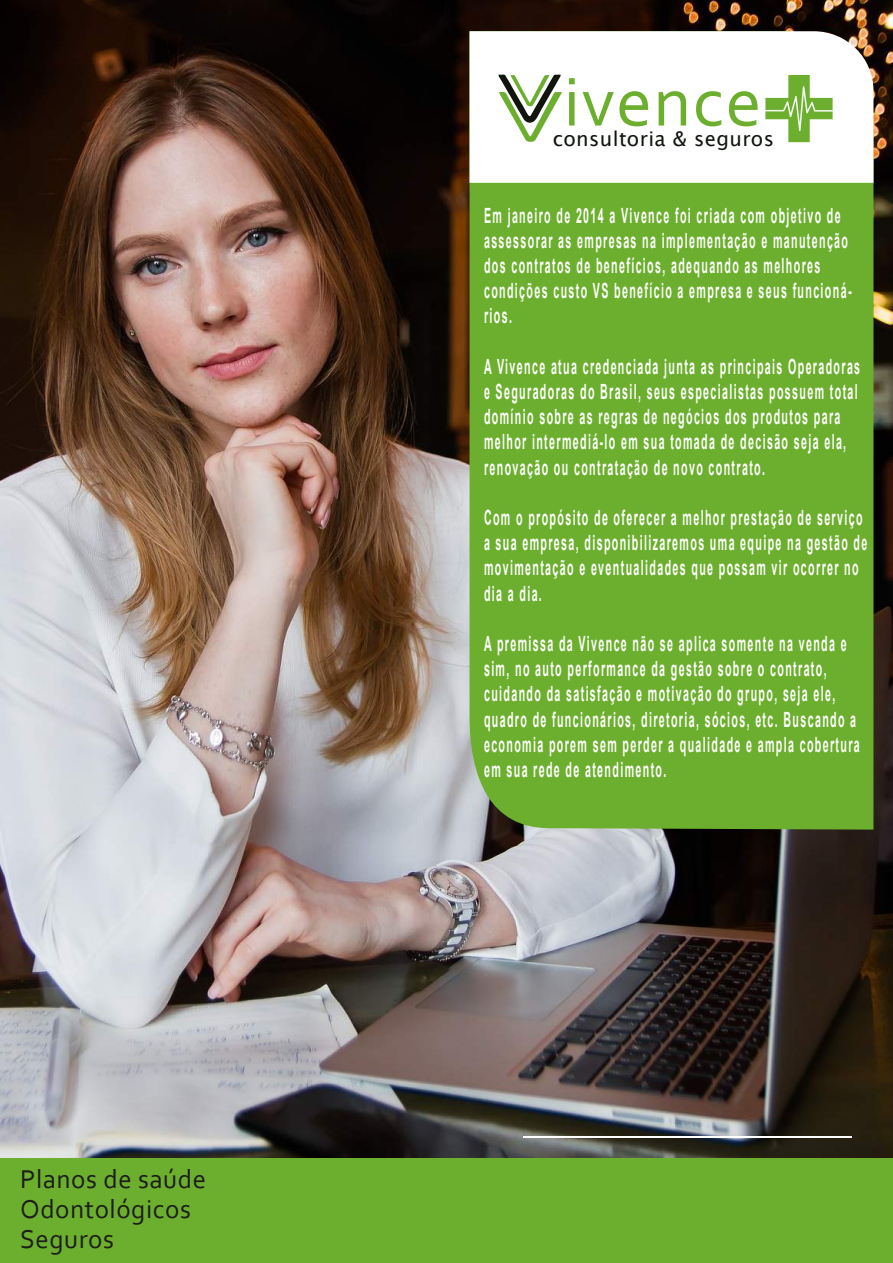
<style>
.page{position:relative;width:893px;height:1263px;background:#fff}
.page>*{position:absolute;margin:0;border:0;box-sizing:border-box;transform-origin:0 0}
.t1{font:72.15px "Corbel";letter-spacing:.02em;color:#6caf2e}
.t2{font:27px/30px "Corbel";letter-spacing:.02em;color:#1d1d1b}
.t3{font:700 21px/25.2px "Arial";letter-spacing:.125em;color:#fcfcfa;scale:.51 1}
.t4{font:20.25px "Lucida Grande";letter-spacing:.02em;color:#10150e}
</style>
<div class="page">
<img style="left:0;top:0;width:893px;height:1158px">
<div style="left:0;top:1158px;width:893px;height:105px;background:#6caf2e"></div>
<div style="left:469px;top:31px;width:404px;height:799px;background:#6caf2e"></div>
<svg style="left:470px;top:31px;width:403px;height:152px"></svg>
<svg style="left:765px;top:75px;width:67px;height:67px"></svg>
<svg style="left:498px;top:74px;width:64px;height:68px"></svg>
<hr style="left:524px;top:1136px;width:328px;height:2px;background:#fff">
<p class="t2" style="left:20px;top:1163px;width:187px">Planos de saúde<br>Odontológicos<br>Seguros</p>
<h1 class="t1" style="left:563px;top:57px;width:200px">ivence</h1>
<p class="t4" style="left:553px;top:127px;width:223px">consultoria &amp; seguros</p>
<p class="t3" style="left:484px;top:203px;width:722px">Em janeiro de 2014 a Vivence foi criada com objetivo de assessorar as empresas na implementação e manutenção dos contratos de benefícios, adequando as melhores condições custo VS benefício a empresa e seus funcioná&shy;rios.</p>
<p class="t3" style="left:484px;top:354px;width:739px">A Vivence atua credenciada junta as principais Operadoras e Seguradoras do Brasil, seus especialistas possuem total domínio sobre as regras de negócios dos produtos para melhor intermediá-lo em sua tomada de decisão seja ela, renovação ou contratação de novo contrato.</p>
<p class="t3" style="left:484px;top:506px;width:753px">Com o propósito de oferecer a melhor prestação de serviço a sua empresa, disponibilizaremos uma equipe na gestão de movimentação e eventualidades que possam vir ocorrer no dia a dia.</p>
<p class="t3" style="left:484px;top:632px;width:738px">A premissa da Vivence não se aplica somente na venda e sim, no auto performance da gestão sobre o contrato, cuidando da satisfação e motivação do grupo, seja ele, quadro de funcionários, diretoria, sócios, etc. Buscando a economia porem sem perder a qualidade e ampla cobertura em sua rede de atendimento.</p>
</div>
